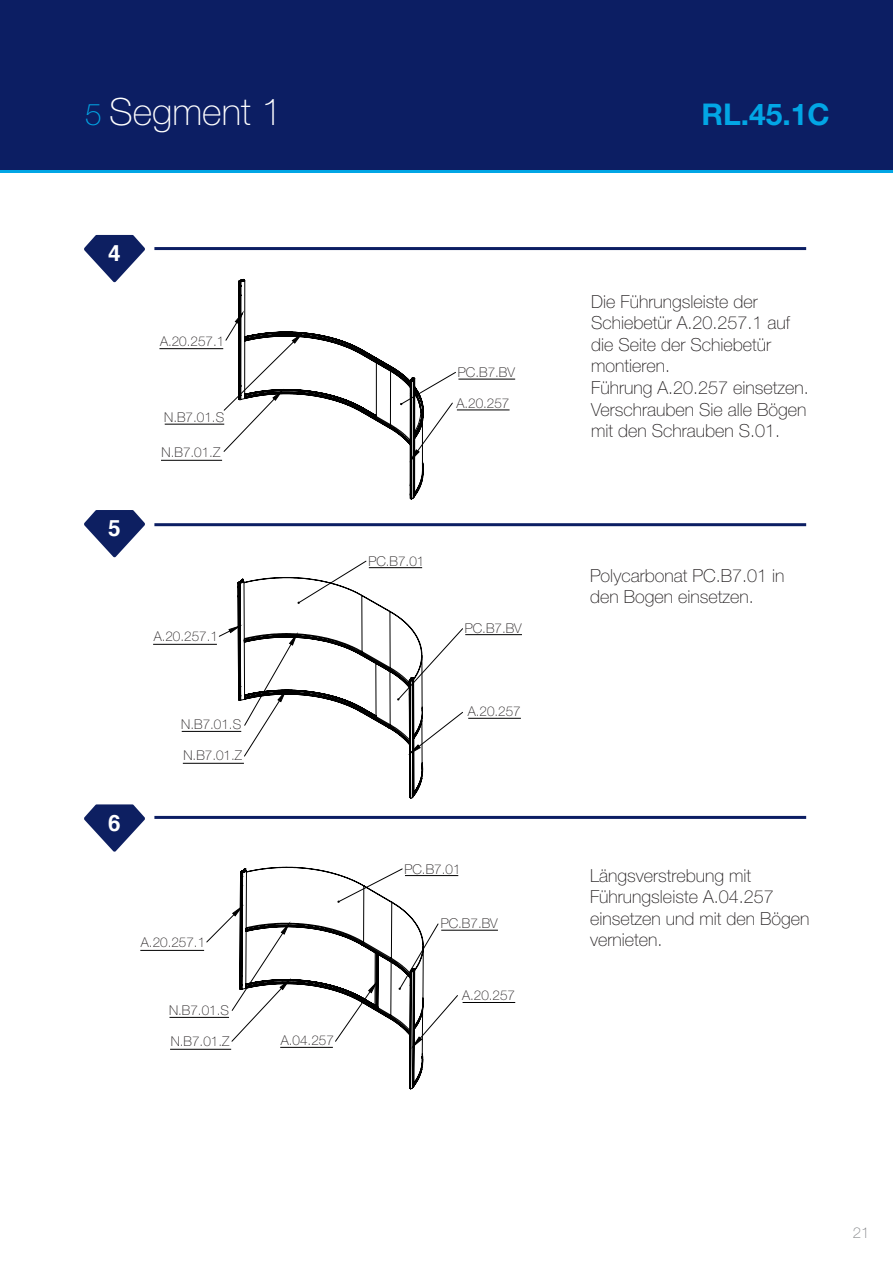
<style>
.page{position:relative;width:893px;height:1263px;background:#fff}
.page>*{position:absolute;margin:0;border:0;box-sizing:border-box;transform-origin:0 0}
.t1{font:100 37.5px "Helvetica Neue LT Pro";color:#fff}
.t2{font:700 30px "Helvetica Neue LT Pro";color:#02a6e5}
.t3{font:700 22.5px "Helvetica";color:#fff}
.t4{font:100 18px/21.6px "Helvetica Neue LT Pro";color:#231f20}
.t5{font:100 15px "Helvetica Neue LT Pro";color:#808285}
.t6{font:100 13.5px "Helvetica Neue LT Pro";color:#231f20}
.s1{font-size:30px;color:#02a6e5}
</style>
<div class="page">
<div style="left:0;top:0;width:893px;height:172px;background:#0c1e63"></div>
<hr style="left:0;top:170px;width:893px;height:2px;background:#02a6e5">
<svg style="left:206px;top:866px;width:252px;height:224px"></svg>
<svg style="left:218px;top:560px;width:245px;height:184px"></svg>
<svg style="left:228px;top:577px;width:195px;height:222px"></svg>
<svg style="left:223px;top:278px;width:233px;height:222px"></svg>
<svg style="left:84px;top:235px;width:61px;height:47px"></svg>
<svg style="left:84px;top:510px;width:61px;height:47px"></svg>
<svg style="left:84px;top:804px;width:61px;height:48px"></svg>
<hr style="left:154px;top:247px;width:652px;height:3px;background:#0c1e63">
<hr style="left:154px;top:523px;width:652px;height:3px;background:#0c1e63">
<hr style="left:154px;top:816px;width:652px;height:3px;background:#0c1e63">
<hr style="left:169px;top:1017px;width:60px;height:1px;background:#000">
<hr style="left:182px;top:731px;width:59px;height:1px;background:#000">
<hr style="left:165px;top:424px;width:59px;height:1px;background:#000">
<hr style="left:161px;top:460px;width:61px;height:1px;background:#000">
<hr style="left:183px;top:763px;width:61px;height:1px;background:#000">
<hr style="left:170px;top:1049px;width:61px;height:1px;background:#000">
<hr style="left:458px;top:379px;width:57px;height:1px;background:#000">
<hr style="left:465px;top:634px;width:57px;height:1px;background:#000">
<hr style="left:441px;top:930px;width:57px;height:1px;background:#000">
<hr style="left:405px;top:875px;width:53px;height:1px;background:#000">
<hr style="left:369px;top:567px;width:53px;height:1px;background:#000">
<hr style="left:159px;top:348px;width:64px;height:1px;background:#000">
<hr style="left:153px;top:644px;width:64px;height:1px;background:#000">
<hr style="left:140px;top:950px;width:64px;height:1px;background:#000">
<hr style="left:457px;top:409px;width:53px;height:1px;background:#000">
<hr style="left:468px;top:718px;width:53px;height:1px;background:#000">
<hr style="left:463px;top:1002px;width:52px;height:1px;background:#000">
<hr style="left:280px;top:1047px;width:53px;height:1px;background:#000">
<p class="t1" style="left:85px;top:90px;width:199px"><span class="s1">5</span> Segment 1</p>
<p class="t2" style="left:701px;top:95px;width:130px">RL.45.1C</p>
<p class="t3" style="left:108px;top:235px;width:14px">4</p>
<p class="t3" style="left:108px;top:510px;width:14px">5</p>
<p class="t6" style="left:160px;top:333px;width:66px">A.20.257.1</p>
<p class="t6" style="left:164px;top:410px;width:61px">N.B7.01.S</p>
<p class="t6" style="left:162px;top:445px;width:60px">N.B7.01.Z</p>
<p class="t3" style="left:108px;top:804px;width:14px">6</p>
<p class="t6" style="left:154px;top:629px;width:66px">A.20.257.1</p>
<p class="t6" style="left:181px;top:717px;width:61px">N.B7.01.S</p>
<p class="t6" style="left:183px;top:748px;width:60px">N.B7.01.Z</p>
<p class="t6" style="left:141px;top:935px;width:66px">A.20.257.1</p>
<p class="t6" style="left:169px;top:1003px;width:61px">N.B7.01.S</p>
<p class="t6" style="left:171px;top:1034px;width:60px">N.B7.01.Z</p>
<p class="t6" style="left:458px;top:365px;width:59px">PC.B7.BV</p>
<p class="t6" style="left:456px;top:395px;width:55px">A.20.257</p>
<p class="t6" style="left:368px;top:553px;width:58px">PC.B7.01</p>
<p class="t6" style="left:465px;top:620px;width:59px">PC.B7.BV</p>
<p class="t6" style="left:468px;top:704px;width:55px">A.20.257</p>
<p class="t6" style="left:281px;top:1033px;width:55px">A.04.257</p>
<p class="t6" style="left:404px;top:861px;width:58px">PC.B7.01</p>
<p class="t6" style="left:441px;top:916px;width:59px">PC.B7.BV</p>
<p class="t6" style="left:462px;top:988px;width:55px">A.20.257</p>
<p class="t4" style="left:591px;top:290px;width:201px">Die Führungsleiste der<br>Schiebetür A.20.257.1 auf die Seite der Schiebetür montieren.</p>
<p class="t4" style="left:591px;top:377px;width:219px">Führung A.20.257 einsetzen.<br>Verschrauben Sie alle Bögen mit den Schrauben S.01.</p>
<p class="t4" style="left:590px;top:564px;width:196px">Polycarbonat PC.B7.01 in den Bogen einsetzen.</p>
<p class="t4" style="left:590px;top:864px;width:221px">Längsverstrebung mit<br>Führungsleiste A.04.257 einsetzen und mit den Bögen vernieten.</p>
<p class="t5" style="left:853px;top:1223px;width:18px">21</p>
</div>
